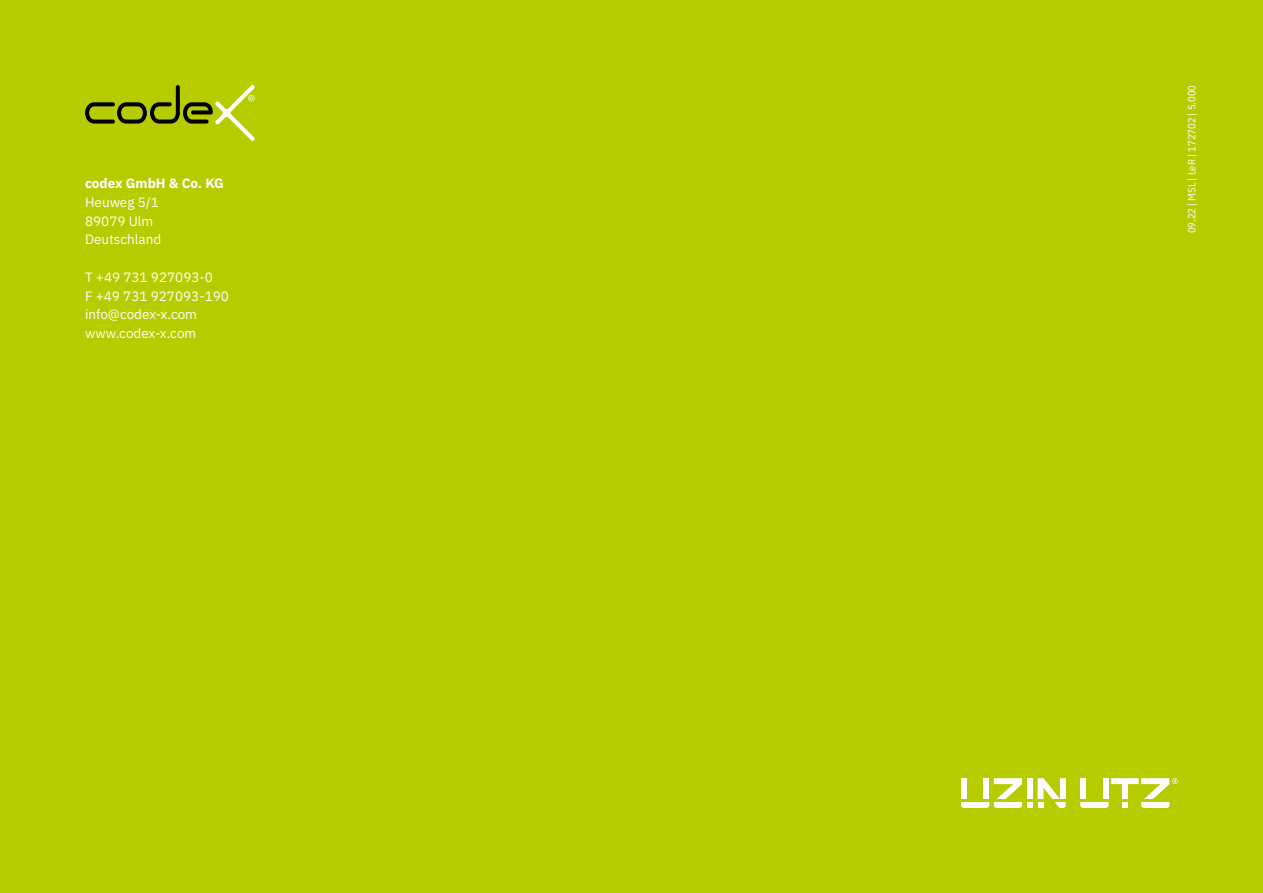
<style>
.page{position:relative;width:1263px;height:893px;background:#b6cc00}
.page>*{position:absolute;margin:0;border:0;box-sizing:border-box;transform-origin:0 0}
.t1{font:13.5px/18.8px "IBM Plex Sans";color:#fff}
.t2{font:700 13.5px "IBM Plex Sans";color:#fff}
.t3{font:10.5px "IBM Plex Sans Cond";color:#fff}
</style>
<div class="page">
<svg style="left:85px;top:85px;width:170px;height:56px"></svg>
<svg style="left:961px;top:778px;width:105px;height:30px"></svg>
<svg style="left:1080px;top:778px;width:98px;height:30px"></svg>
<p class="t2" style="left:85px;top:173px;width:140px">codex GmbH &amp; Co. KG</p>
<p class="t1" style="left:85px;top:192px;width:78px">Heuweg 5/1<br>89079 Ulm<br>Deutschland</p>
<p class="t1" style="left:85px;top:267px;width:145px">T +49 731 927093-0<br>F +49 731 927093-190 info@codex-x.com www.codex-x.com</p>
<p class="t3" style="left:1184px;top:233px;width:150px;rotate:-90deg">09.22 | MSL | LeR | 172702 | 5.000</p>
</div>
